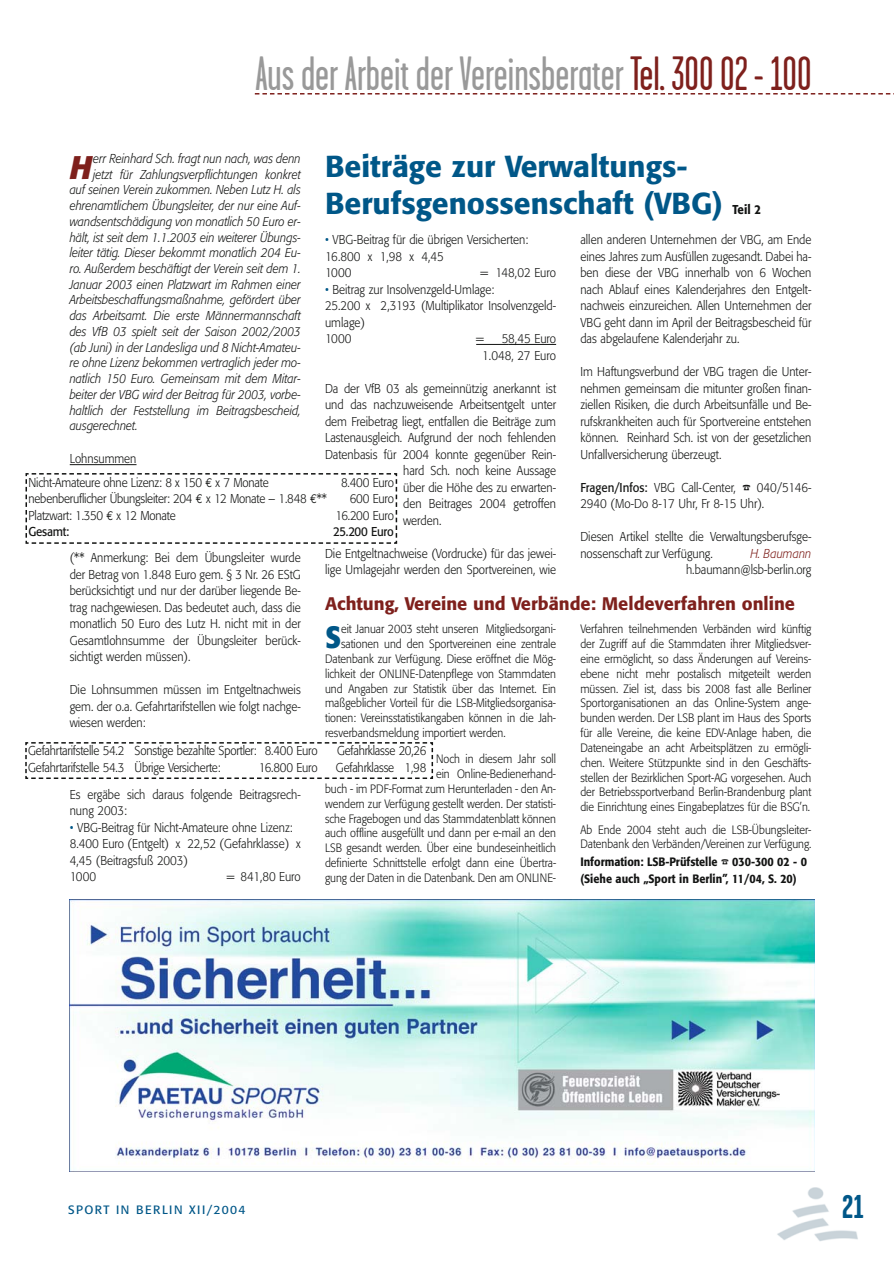
<style>
.page{position:relative;width:894px;height:1264px;background:#fff}
.page>*{position:absolute;margin:0;border:0;box-sizing:border-box;transform-origin:0 0}
.t1{font:48px "Garage Gothic";color:#999}
.t2{font:700 33px "Garage Gothic";color:#005788}
.t3{font:italic 700 32.4px "Formata";color:#7e201c;scale:.9 1}
.t4{font:700 30.45px "Formata";color:#005788;scale:.9 1}
.t5{font:500 30px/37.7px "Formata";color:#005788}
.t6{font:500 18px "Formata";color:#7e201c}
.t7{font:300 12.75px/16.5px "Formata";color:#131413;scale:.9 1}
.t8{font:italic 300 12.75px "Formata";color:#131413;scale:.9 1}
.t9{font:300 12.75px "Formata";letter-spacing:-.02em;color:#131413;scale:.9 1}
.t10{font:12.75px "Formata";letter-spacing:-.02em;color:#131413;scale:.9 1}
.t11{font:italic 300 12.75px "Formata";color:#7e201c;scale:.9 1}
.t12{font:500 12.75px "Formata";color:#131413;scale:.9 1}
.t13{font:300 12px/14.9px "Formata";color:#131413;text-align:right;scale:.9 1}
.t14{font:500 12px/16.4px "Formata";color:#131413;scale:.9 1}
.t15{font:12px "Formata";letter-spacing:.115em;color:#005788}
.s1{color:#7e201c}
.s2{color:#005788}
.s3{font-weight:400}
.s4{font-family:"Euro Mono";font-weight:400}
</style>
<div class="page">
<img style="left:777px;top:1187px;width:81px;height:54px">
<hr style="left:70px;top:464px;width:66px;height:1px;background:#131413">
<img style="left:70px;top:899px;width:744px;height:272px">
<hr style="left:476px;top:344px;width:32px;height:1px;background:#131413">
<hr style="left:508px;top:344px;width:48px;height:1px;background:#131413">
<svg style="left:25px;top:473px;width:373px;height:71px"></svg>
<svg style="left:255px;top:93px;width:636px;height:1px"></svg>
<svg style="left:25px;top:742px;width:408px;height:37px"></svg>
<h1 class="t1" style="left:255px;top:55px;width:557px">Aus der Arbeit der Vereinsberater <span class="s1">Tel. 300 02 - 100</span></h1>
<h3 class="t5" style="left:325px;top:150px;width:399px">Beiträge zur Verwaltungs-<br>Berufsgenossenschaft (VBG)</h3>
<h3 class="t3" style="left:70px;top:153px;width:26px">H</h3>
<p class="t8" style="left:93px;top:153px;width:232px">err Reinhard Sch. fragt nun nach, was denn</p>
<p class="t8" style="left:93px;top:168px;width:232px">jetzt für Zahlungsverpflichtungen konkret</p>
<p class="t8" style="left:70px;top:184px;width:258px">auf seinen Verein zukommen. Neben Lutz H. als</p>
<p class="t8" style="left:70px;top:200px;width:258px">ehrenamtlichem Übungsleiter, der nur eine Auf-</p>
<p class="t8" style="left:70px;top:216px;width:258px">wandsentschädigung von monatlich 50 Euro er-</p>
<p class="t8" style="left:70px;top:231px;width:258px">hält, ist seit dem 1.1.2003 ein weiterer Übungs-</p>
<p class="t8" style="left:70px;top:247px;width:258px">leiter tätig. Dieser bekommt monatlich 204 Eu-</p>
<p class="t8" style="left:70px;top:263px;width:258px">ro. Außerdem beschäftigt der Verein seit dem 1.</p>
<p class="t8" style="left:70px;top:278px;width:258px">Januar 2003 einen Platzwart im Rahmen einer</p>
<p class="t8" style="left:70px;top:294px;width:258px">Arbeitsbeschaffungsmaßnahme, gefördert über</p>
<p class="t8" style="left:70px;top:310px;width:258px">das Arbeitsamt. Die erste Männermannschaft</p>
<p class="t8" style="left:70px;top:326px;width:258px">des VfB 03 spielt seit der Saison 2002/2003</p>
<p class="t8" style="left:70px;top:341px;width:258px">(ab Juni) in der Landesliga und 8 Nicht-Amateu-</p>
<p class="t8" style="left:70px;top:357px;width:258px">re ohne Lizenz bekommen vertraglich jeder mo-</p>
<p class="t8" style="left:70px;top:373px;width:258px">natlich 150 Euro. Gemeinsam mit dem Mitar-</p>
<p class="t8" style="left:70px;top:389px;width:258px">beiter der VBG wird der Beitrag für 2003, vorbe-</p>
<p class="t8" style="left:70px;top:404px;width:258px">haltlich der Feststellung im Beitragsbescheid,</p>
<p class="t8" style="left:70px;top:420px;width:77px">ausgerechnet.</p>
<p class="t7" style="left:70px;top:451px;width:76px">Lohnsummen</p>
<p class="t12" style="left:732px;top:204px;width:33px">Teil 2</p>
<p class="t7" style="left:325px;top:232px;width:227px"><span class="s2">•</span> VBG-Beitrag für die übrigen Versicherten:<br>16.800 x 1,98 x 4,45<br>1000</p>
<p class="t7" style="left:580px;top:232px;width:258px;text-align:justify">allen anderen Unternehmen der VBG, am Ende eines Jahres zum Ausfüllen zugesandt. Dabei ha&shy;ben diese der VBG innerhalb von 6 Wochen nach Ablauf eines Kalenderjahres den Entgelt&shy;nachweis einzureichen. Allen Unternehmen der VBG geht dann im April der Beitragsbescheid für das abgelaufene Kalenderjahr zu.</p>
<p class="t7" style="left:580px;top:364px;width:258px;text-align:justify">Im Haftungsverbund der VBG tragen die Unter&shy;nehmen gemeinsam die mitunter großen finan&shy;ziellen Risiken, die durch Arbeitsunfälle und Be&shy;rufskrankheiten auch für Sportvereine entstehen können. Reinhard Sch. ist von der gesetzlichen Unfallversicherung überzeugt.</p>
<p class="t7" style="left:580px;top:480px;width:258px"><span class="s3">Fragen/Infos:</span> VBG Call-Center, ☎ 040/5146-<br>2940 (Mo-Do 8-17 Uhr, Fr 8-15 Uhr).</p>
<p class="t7" style="left:580px;top:529px;width:258px">Diesen Artikel stellte die Verwaltungsberufsge&shy;nossenschaft zur Verfügung.</p>
<p class="t7" style="left:480px;top:265px;width:86px">= 148,02 Euro</p>
<p class="t7" style="left:325px;top:282px;width:258px"><span class="s2">•</span> Beitrag zur Insolvenzgeld-Umlage:<br>25.200 x 2,3193 (Multiplikator Insolvenzgeld&shy;umlage)<br>1000</p>
<p class="t7" style="left:476px;top:331px;width:10px">=</p>
<p class="t7" style="left:482px;top:331px;width:84px;text-align:right">58,45 Euro<br>1.048, 27 Euro</p>
<p class="t7" style="left:325px;top:381px;width:258px">Da der VfB 03 als gemeinnützig anerkannt ist</p>
<p class="t7" style="left:325px;top:397px;width:258px">und das nachzuweisende Arbeitsentgelt unter</p>
<p class="t7" style="left:325px;top:414px;width:258px">dem Freibetrag liegt, entfallen die Beiträge zum</p>
<p class="t7" style="left:325px;top:430px;width:258px">Lastenausgleich. Aufgrund der noch fehlenden</p>
<p class="t7" style="left:325px;top:447px;width:258px">Datenbasis für 2004 konnte gegenüber Rein-</p>
<p class="t7" style="left:403px;top:463px;width:171px">hard Sch. noch keine Aussage</p>
<p class="t7" style="left:403px;top:480px;width:171px">über die Höhe des zu erwarten-</p>
<p class="t7" style="left:403px;top:496px;width:171px">den Beitrages 2004 getroffen</p>
<p class="t7" style="left:403px;top:513px;width:44px">werden.</p>
<p class="t7" style="left:325px;top:546px;width:258px">Die Entgeltnachweise (Vordrucke) für das jewei&shy;lige Umlagejahr werden den Sportvereinen, wie</p>
<p class="t9" style="left:28px;top:476px;width:268px">Nicht-Amateure ohne Lizenz: 8 x 150 <span class="s4">€</span> x 7 Monate</p>
<p class="t7" style="left:341px;top:474px;width:60px">8.400 Euro</p>
<p class="t9" style="left:28px;top:493px;width:333px">nebenberuflicher Übungsleiter: 204 <span class="s4">€</span> x 12 Monate – 1.848 <span class="s4">€</span>**</p>
<p class="t7" style="left:350px;top:491px;width:51px">600 Euro</p>
<p class="t9" style="left:28px;top:509px;width:165px">Platzwart: 1.350 <span class="s4">€</span> x 12 Monate</p>
<p class="t9" style="left:335px;top:509px;width:67px">16.200 Euro</p>
<p class="t10" style="left:28px;top:526px;width:47px">Gesamt:</p>
<p class="t10" style="left:333px;top:526px;width:69px">25.200 Euro</p>
<p class="t7" style="left:70px;top:550px;width:258px;text-align:justify">(** Anmerkung: Bei dem Übungsleiter wurde der Betrag von 1.848 Euro gem. § 3 Nr. 26 EStG berücksichtigt und nur der darüber liegende Be&shy;trag nachgewiesen. Das bedeutet auch, dass die monatlich 50 Euro des Lutz H. nicht mit in der Gesamtlohnsumme der Übungsleiter berück&shy;sichtigt werden müssen).</p>
<p class="t7" style="left:70px;top:682px;width:258px;text-align:justify">Die Lohnsummen müssen im Entgeltnachweis gem. der o.a. Gefahrtarifstellen wie folgt nachge&shy;wiesen werden:</p>
<p class="t11" style="left:750px;top:547px;width:69px">H. Baumann</p>
<p class="t7" style="left:686px;top:562px;width:141px">h.baumann@lsb-berlin.org</p>
<h3 class="t6" style="left:325px;top:596px;width:471px">Achtung, Vereine und Verbände: Meldeverfahren online</h3>
<h3 class="t4" style="left:325px;top:623px;width:19px">S</h3>
<p class="t13" style="left:341px;top:622px;width:240px">eit Januar 2003 steht unseren Mitgliedsorgani-</p>
<p class="t13" style="left:580px;top:622px;width:258px;text-align:justify">Verfahren teilnehmenden Verbänden wird künftig der Zugriff auf die Stammdaten ihrer Mitgliedsver&shy;eine ermöglicht, so dass Änderungen auf Vereins&shy;ebene nicht mehr postalisch mitgeteilt werden müssen. Ziel ist, dass bis 2008 fast alle Berliner Sportorganisationen an das Online-System ange&shy;bunden werden. Der LSB plant im Haus des Sports für alle Vereine, die keine EDV-Anlage haben, die Dateneingabe an acht Arbeitsplätzen zu ermögli&shy;chen. Weitere Stützpunkte sind in den Geschäfts&shy;stellen der Bezirklichen Sport-AG vorgesehen. Auch der Betriebssportverband Berlin-Brandenburg plant die Einrichtung eines Eingabeplatzes für die BSG’n.</p>
<p class="t13" style="left:580px;top:822px;width:258px;text-align:left">Ab Ende 2004 steht auch die LSB-Übungsleiter-<br>Datenbank den Verbänden/Vereinen zur Verfügung.</p>
<p class="t14" style="left:580px;top:854px;width:253px">Information: LSB-Prüfstelle ☎ 030-300 02 - 0 (Siehe auch „Sport in Berlin”, 11/04, S. 20)</p>
<p class="t13" style="left:341px;top:637px;width:240px">sationen und den Sportvereinen eine zentrale</p>
<p class="t13" style="left:325px;top:652px;width:258px">Datenbank zur Verfügung. Diese eröffnet die Mög-</p>
<p class="t13" style="left:325px;top:667px;width:258px">lichkeit der ONLINE-Datenpflege von Stammdaten</p>
<p class="t13" style="left:325px;top:681px;width:258px">und Angaben zur Statistik über das Internet. Ein</p>
<p class="t13" style="left:325px;top:696px;width:258px">maßgeblicher Vorteil für die LSB-Mitgliedsorganisa-</p>
<p class="t13" style="left:325px;top:711px;width:258px">tionen: Vereinsstatistikangaben können in die Jah-</p>
<p class="t13" style="left:325px;top:726px;width:202px">resverbandsmeldung importiert werden.</p>
<p class="t13" style="left:325px;top:752px;width:258px">Noch in diesem Jahr soll<br>ein Online-Bedienerhand-<br>buch - im PDF-Format zum Herunterladen - den An&shy;wendern zur Verfügung gestellt werden. Der statisti&shy;sche Fragebogen und das Stammdatenblatt können auch offline ausgefüllt und dann per e-mail an den LSB gesandt werden. Über eine bundeseinheitlich definierte Schnittstelle erfolgt dann eine Übertra&shy;gung der Daten in die Datenbank. Den am ONLINE-</p>
<p class="t9" style="left:28px;top:745px;width:323px">Gefahrtarifstelle 54.2 Sonstige bezahlte Sportler: 8.400 Euro</p>
<p class="t9" style="left:337px;top:745px;width:101px">Gefahrklasse 20,26</p>
<p class="t9" style="left:28px;top:761px;width:215px">Gefahrtarifstelle 54.3 Übrige Versicherte:</p>
<p class="t9" style="left:259px;top:761px;width:67px">16.800 Euro</p>
<p class="t9" style="left:336px;top:761px;width:102px">Gefahrklasse 1,98</p>
<p class="t7" style="left:70px;top:787px;width:258px">Es ergäbe sich daraus folgende Beitragsrech&shy;nung 2003:</p>
<p class="t7" style="left:70px;top:820px;width:258px"><span class="s2">•</span> VBG-Beitrag für Nicht-Amateure ohne Lizenz:<br>8.400 Euro (Entgelt) x 22,52 (Gefahrklasse) x<br>4,45 (Beitragsfuß 2003)<br>1000</p>
<p class="t7" style="left:227px;top:869px;width:84px">= 841,80 Euro</p>
<p class="t15" style="left:68px;top:1203px;width:179px">SPORT IN BERLIN XII/2004</p>
<h2 class="t2" style="left:841px;top:1186px;width:23px">21</h2>
</div>
